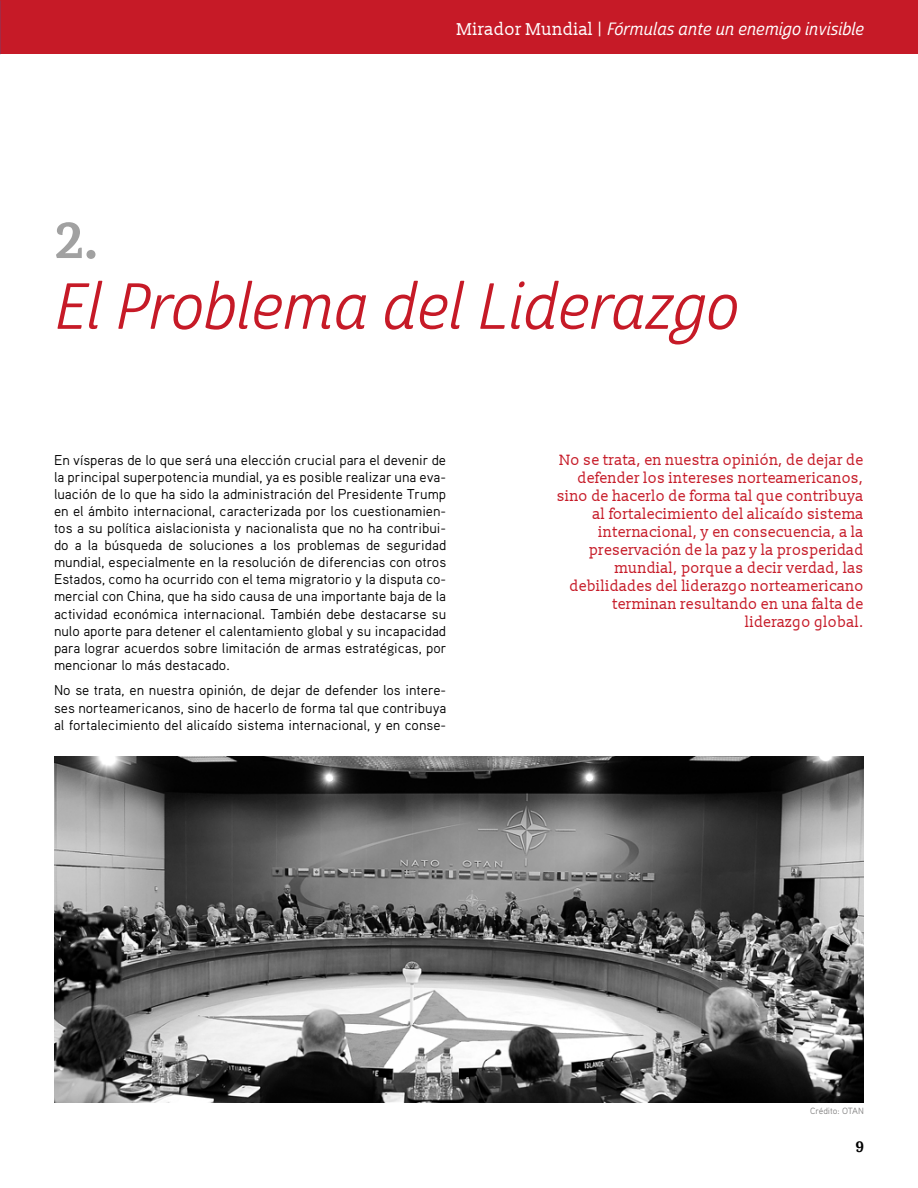
<style>
.page{position:relative;width:918px;height:1188px;background:#fff}
.page>*{position:absolute;margin:0;border:0;box-sizing:border-box;transform-origin:0 0}
.t1{font:63px "Cabrito Sans Con Reg It";color:#c61a27}
.t2{font:700 57px "Karma";color:#a1a1a1}
.t3{font:17.25px "Cabrito Sans Con Med It";color:#fff}
.t4{font:15px/18px "Slabo 13 px";color:#c61a27;text-align:right}
.t5{font:700 15px "Lora";color:#000}
.t6{font:14.25px/17.1px "Aaux Pro Regular OSF";color:#000;text-align:justify}
.t7{font:9px "Aaux Pro Regular OSF";color:#818080}
.s1{font-family:"Slabo 13 px"}
.s2{font-family:"Aaux Pro Regular OSF"}
</style>
<div class="page">
<div style="left:0;top:0;width:918px;height:54px;background:#c61a27"></div>
<img style="left:54px;top:757px;width:810px;height:346px">
<h2 class="t2" style="left:54px;top:205px;width:46px">2.</h2>
<p class="t3" style="left:457px;top:19px;width:409px"><span class="s1">Mirador Mundial</span> <span class="s2">|</span> Fórmulas ante un enemigo invisible</p>
<h1 class="t1" style="left:54px;top:269px;width:686px">El Problema del Liderazgo</h1>
<p class="t6" style="left:54px;top:451px;width:394px">En vísperas de lo que será una elección crucial para el devenir de la principal superpotencia mundial, ya es posible realizar una eva&shy;luación de lo que ha sido la administración del Presidente Trump en el ámbito internacional, caracterizada por los cuestionamien&shy;tos a su política aislacionista y nacionalista que no ha contribui&shy;do a la búsqueda de soluciones a los problemas de seguridad mundial, especialmente en la resolución de diferencias con otros Estados, como ha ocurrido con el tema migratorio y la disputa co&shy;mercial con China, que ha sido causa de una importante baja de la actividad económica internacional. También debe destacarse su nulo aporte para detener el calentamiento global y su incapacidad para lograr acuerdos sobre limitación de armas estratégicas, por mencionar lo más destacado.</p>
<p class="t6" style="left:54px;top:682px;width:394px">No se trata, en nuestra opinión, de dejar de defender los intere&shy;ses norteamericanos, sino de hacerlo de forma tal que contribuya al fortalecimiento del alicaído sistema internacional, y en conse-</p>
<p class="t4" style="left:557px;top:450px;width:308px">No se trata, en nuestra opinión, de dejar de defender los intereses norteamericanos, sino de hacerlo de forma tal que contribuya al fortalecimiento del alicaído sistema internacional, y en consecuencia, a la preservación de la paz y la prosperidad mundial, porque a decir verdad, las debilidades del liderazgo norteamericano terminan resultando en una falta de liderazgo global.</p>
<p class="t7" style="left:810px;top:1105px;width:55px">Crédito: OTAN</p>
<p class="t5" style="left:855px;top:1134px;width:10px">9</p>
</div>
